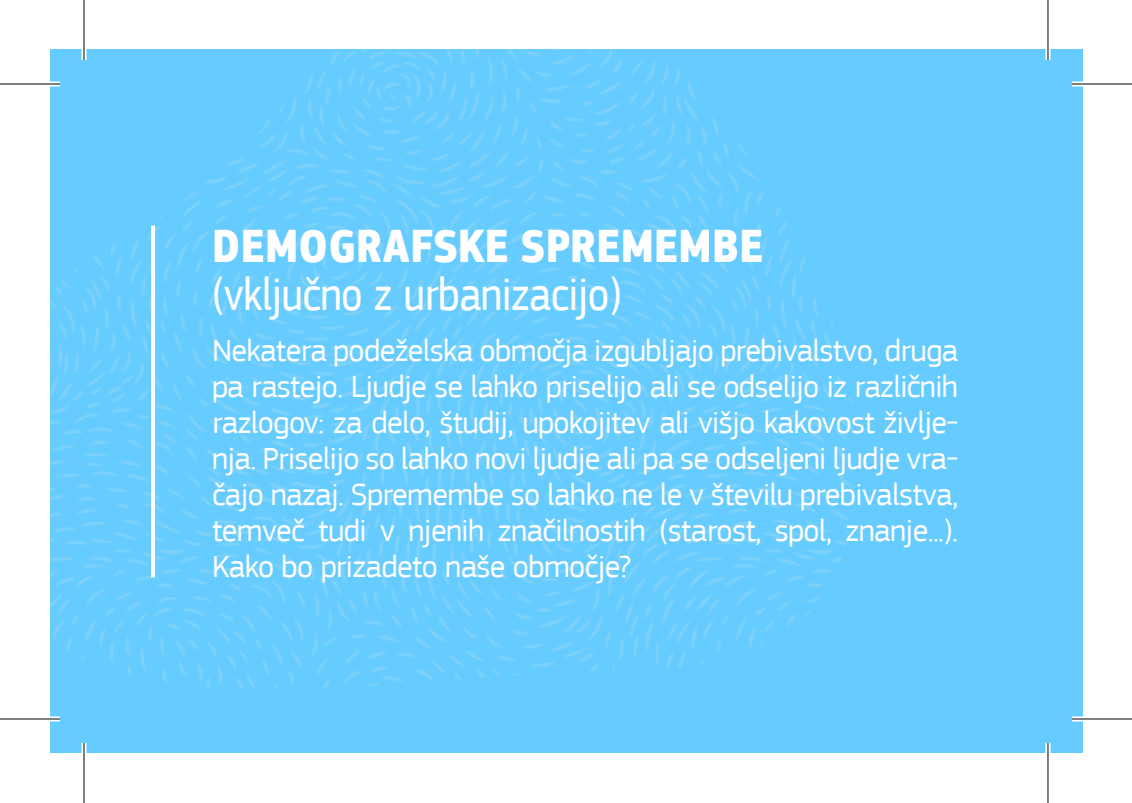
<style>
.page{position:relative;width:1132px;height:803px;background:#fff}
.page>*{position:absolute;margin:0;border:0;box-sizing:border-box;transform-origin:0 0}
.t1{font:48px "EC Square Sans Cond Pro";color:#fff}
.t2{font:700 48px "EC Square Sans Cond Pro";letter-spacing:.02em;color:#fff}
.t3{font:32px/36px "EC Square Sans Pro";letter-spacing:-.02em;color:#fff;text-align:justify}
</style>
<div class="page">
<div style="left:50px;top:50px;width:1032px;height:703px;background:#66cbff"></div>
<img style="left:50px;top:50px;width:804px;height:639px">
<hr style="left:151px;top:225px;width:4px;height:352px;background:#fff">
<div style="left:0;top:81px;width:60px;height:5px;background:#fff"></div>
<div style="left:1072px;top:81px;width:60px;height:5px;background:#fff"></div>
<div style="left:0;top:716px;width:60px;height:5px;background:#fff"></div>
<div style="left:1072px;top:716px;width:60px;height:5px;background:#fff"></div>
<hr style="left:82px;top:0;width:4px;height:60px;background:#fff">
<hr style="left:82px;top:743px;width:4px;height:60px;background:#fff">
<svg style="left:1045px;top:0;width:5px;height:60px"></svg>
<svg style="left:1045px;top:743px;width:5px;height:60px"></svg>
<hr style="left:0;top:83px;width:60px;height:2px;background:#000">
<hr style="left:1072px;top:83px;width:60px;height:2px;background:#000">
<hr style="left:0;top:718px;width:60px;height:2px;background:#000">
<hr style="left:1072px;top:718px;width:60px;height:2px;background:#000">
<hr style="left:83px;top:0;width:2px;height:60px;background:#000">
<hr style="left:83px;top:743px;width:2px;height:60px;background:#000">
<hr style="left:1047px;top:0;width:1px;height:60px;background:#000">
<hr style="left:1047px;top:743px;width:1px;height:60px;background:#000">
<p class="t2" style="left:212px;top:216px;width:552px">DEMOGRAFSKE SPREMEMBE</p>
<p class="t1" style="left:212px;top:266px;width:411px">(vključno z urbanizacijo)</p>
<p class="t3" style="left:212px;top:333px;width:748px">Nekatera podeželska območja izgubljajo prebivalstvo, druga pa rastejo. Ljudje se lahko priselijo ali se odselijo iz različnih razlogov: za delo, študij, upokojitev ali višjo kakovost življe&shy;nja. Priselijo so lahko novi ljudje ali pa se odseljeni ljudje vra&shy;čajo nazaj. Spremembe so lahko ne le v številu prebivalstva, temveč tudi v njenih značilnostih (starost, spol, znanje...).<br>Kako bo prizadeto naše območje?</p>
</div>
